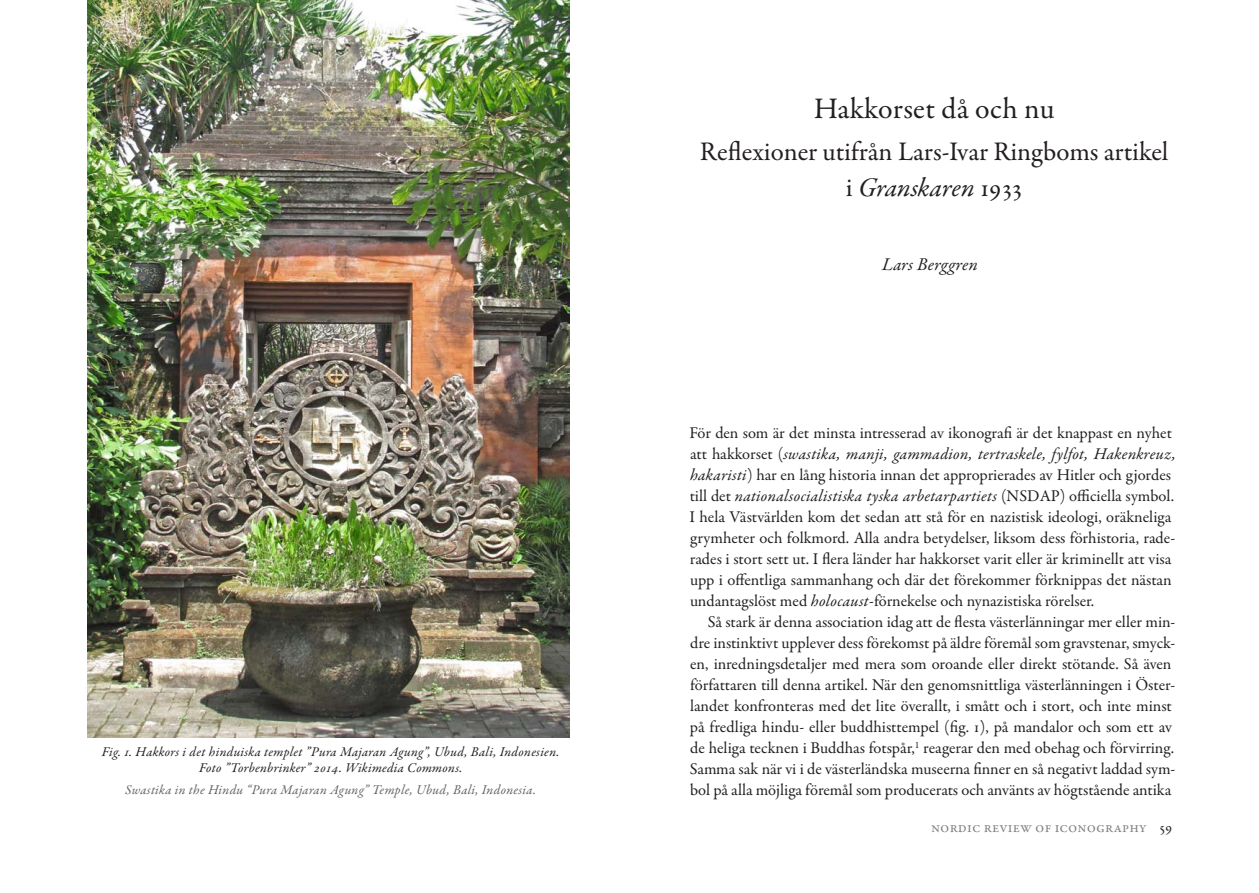
<style>
.page{position:relative;width:1259px;height:893px;background:#fff}
.page>*{position:absolute;margin:0;border:0;box-sizing:border-box;transform-origin:0 0}
.Brödtext_utan_indrag{font:30px "Garamond Premr Pro";color:#231f20}
.Brödtext_utan_indrag-2{font:27px "Garamond Premr Pro";color:#231f20}
.Brödtext_utan_indrag-3{font:italic 27px "Garamond Premr Pro";color:#231f20}
.Brödtext_utan_indrag-4{font:italic 18px "Garamond Premr Pro";letter-spacing:.015em;color:#231f20}
.Brödtext{font:16.5px/21px "Garamond Premr Pro";color:#231f20}
.Brödtext_indrag{font:16.5px/21px "Garamond Premr Pro";color:#231f20}
.t1{font:15px "Garamond Premr Pro";letter-spacing:.01em;color:#808285}
.Bildtext{font:italic 13.5px "Garamond Premr Pro";letter-spacing:.02em;color:#231f20}
.Captions_in_English{font:italic 13.5px "Garamond Premr Pro";letter-spacing:.02em;color:#636366}
.s1{font-style:normal}
.s2{font-style:italic}
.s3{color:#231f20}
</style>
<div class="page">
<img style="left:87px;top:0;width:482px;height:737px">
<p class="Bildtext" style="left:102px;top:743px;width:459px">Fig. 1. Hakkors i det hinduiska templet ”Pura Majaran Agung”, Ubud, Bali, Indonesien.</p>
<p class="Bildtext" style="left:199px;top:760px;width:265px">Foto ”Torbenbrinker” 2014. Wikimedia Commons.</p>
<p class="Captions_in_English" style="left:125px;top:781px;width:412px">Swastika in the Hindu “Pura Majaran Agung” Temple, Ubud, Bali, Indonesia.</p>
<p class="Brödtext_utan_indrag" style="left:813px;top:90px;width:242px">Hakkorset då och nu</p>
<p class="Brödtext_utan_indrag-2" style="left:700px;top:135px;width:470px">Reflexioner utifrån Lars-Ivar Ringboms artikel</p>
<p class="Brödtext_utan_indrag-3" style="left:846px;top:170px;width:178px"><span class="s1">i</span> Granskaren <span class="s1">1933</span></p>
<p class="Brödtext_utan_indrag-4" style="left:882px;top:253px;width:97px">Lars Berggren</p>
<p class="Brödtext" style="left:689px;top:423px;width:488px">För den som är det minsta intresserad av ikonografi är det knappast en nyhet att hakkorset (<span class="s2">swastika, manji, gammadion, tertraskele, fylfot, Hakenkreuz, hakaristi</span>) har en lång historia innan det approprierades av Hitler och gjordes till det <span class="s2">nationalsocialistiska tyska arbetarpartiets</span> (NSDAP) officiella symbol.<br>I hela Västvärlden kom det sedan att stå för en nazistisk ideologi, oräkneliga grymheter och folkmord. Alla andra betydelser, liksom dess förhistoria, rade&shy;rades i stort sett ut. I flera länder har hakkorset varit eller är kriminellt att visa upp i offentliga sammanhang och där det förekommer förknippas det nästan undantagslöst med <span class="s2">holocaust</span>-förnekelse och nynazistiska rörelser.</p>
<p class="Brödtext_indrag" style="left:690px;top:612px;width:487px;text-indent:18px">Så stark är denna association idag att de flesta västerlänningar mer eller min&shy;dre instinktivt upplever dess förekomst på äldre föremål som gravstenar, smyck&shy;en, inredningsdetaljer med mera som oroande eller direkt stötande. Så även författaren till denna artikel. När den genomsnittliga västerlänningen i Öster&shy;landet konfronteras med det lite överallt, i smått och i stort, och inte minst på fredliga hindu- eller buddhisttempel (fig. 1), på mandalor och som ett av de heliga tecknen i Buddhas fotspår,<sup>1</sup> reagerar den med obehag och förvirring.<br>Samma sak när vi i de västerländska museerna finner en så negativt laddad sym&shy;bol på alla möjliga föremål som producerats och använts av högtstående antika</p>
<p class="t1" style="left:931px;top:818px;width:243px">nordic review of iconography <span class="s3">59</span></p>
</div>
